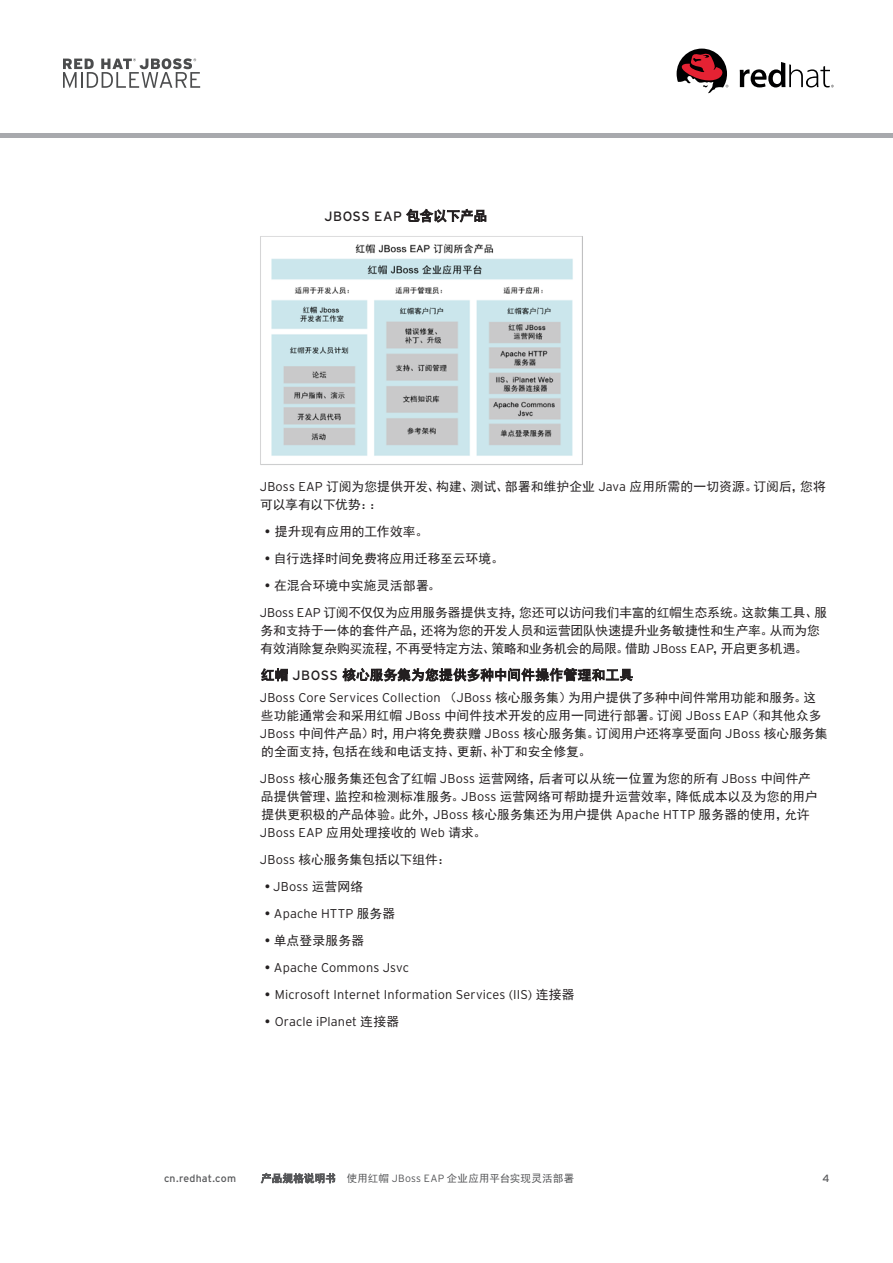
<style>
.page{position:relative;width:893px;height:1263px;background:#fff}
.page>*{position:absolute;margin:0;border:0;box-sizing:border-box;transform-origin:0 0}
.t1{font:13.5px "Sim Hei";letter-spacing:.03em;color:#231f20}
.t2{font:13.5px "Interstate";letter-spacing:.03em;color:#231f20}
.t3{font:12.75px/18px "Sim Hei";color:#231f20}
.t4{font:300 12.75px "Interstate";letter-spacing:.01em;color:#231f20}
.t5{font:10.5px "Sim Hei";letter-spacing:.02em;color:#57585a}
.t6{font:10.5px "Interstate";letter-spacing:.02em;color:#57585a}
.s1{font-family:"Sim Hei"}
.s2{font-family:"Interstate";font-weight:300}
.s3{font-family:"Interstate"}
.s4{font-family:"Sim Hei";font-weight:400}
.s5{font-weight:400}
</style>
<div class="page">
<svg style="left:260px;top:1172px;width:76px;height:12px"></svg>
<svg style="left:406px;top:208px;width:80px;height:15px"></svg>
<svg style="left:261px;top:668px;width:27px;height:13px"></svg>
<svg style="left:342px;top:668px;width:291px;height:14px"></svg>
<img style="left:260px;top:236px;width:323px;height:229px">
<svg style="left:740px;top:62px;width:94px;height:25px"></svg>
<svg style="left:677px;top:49px;width:51px;height:45px"></svg>
<svg style="left:63px;top:58px;width:137px;height:30px"></svg>
<hr style="left:0;top:133px;width:893px;height:4px;background:#a8a9ad">
<p class="t2" style="left:324px;top:208px;width:164px">JBOSS EAP <span class="s1">包含以下产品</span></p>
<p class="t3" style="left:260px;top:477px;width:568px"><span class="s2">JBoss EAP</span> 订阅为您提供开发、构建、测试、部署和维护企业 <span class="s2">Java</span> 应用所需的一切资源。订阅后，您将可以享有以下优势：：</p>
<p class="t3" style="left:265px;top:522px;width:165px"><span class="s3">•</span> 提升现有应用的工作效率。</p>
<p class="t3" style="left:265px;top:549px;width:240px"><span class="s3">•</span> 自行选择时间免费将应用迁移至云环境。</p>
<p class="t3" style="left:260px;top:572px;width:569px;line-height:27px;text-indent:5px"><span class="s3">•</span> 在混合环境中实施灵活部署。<br><span class="s2">JBoss EAP</span> 订阅不仅仅为应用服务器提供支持，您还可以访问我们丰富的红帽生态系统。这款集工具、服</p>
<p class="t3" style="left:260px;top:621px;width:561px">务和支持于一体的套件产品，还将为您的开发人员和运营团队快速提升业务敏捷性和生产率。从而为您有效消除复杂购买流程，不再受特定方法、策略和业务机会的局限。借助 <span class="s2">JBoss EAP</span>，开启更多机遇。</p>
<p class="t1" style="left:261px;top:668px;width:374px">红帽 <span class="s3">JBOSS</span> 核心服务集为您提供多种中间件操作管理和工具</p>
<p class="t4" style="left:260px;top:690px;width:558px">JBoss Core Services Collection <span class="s4">（</span>JBoss <span class="s4">核心服务集）为用户提供了多种中间件常用功能和服务。这</span></p>
<p class="t3" style="left:260px;top:707px;width:569px">些功能通常会和采用红帽 <span class="s2">JBoss</span> 中间件技术开发的应用一同进行部署。订阅 <span class="s2">JBoss EAP</span>（和其他众多<br><span class="s2">JBoss</span> 中间件产品）时，用户将免费获赠 <span class="s2">JBoss</span> 核心服务集。订阅用户还将享受面向 <span class="s2">JBoss</span> 核心服务集的全面支持，包括在线和电话支持、更新、补丁和安全修复。</p>
<p class="t3" style="left:260px;top:770px;width:559px"><span class="s2">JBoss</span> 核心服务集还包含了红帽 <span class="s2">JBoss</span> 运营网络，后者可以从统一位置为您的所有 <span class="s2">JBoss</span> 中间件产品提供管理、监控和检测标准服务。<span class="s2">JBoss</span> 运营网络可帮助提升运营效率，降低成本以及为您的用户提供更积极的产品体验。此外，<span class="s2">JBoss</span> 核心服务集还为用户提供 <span class="s2">Apache HTTP</span> 服务器的使用，允许</p>
<p class="t4" style="left:260px;top:825px;width:228px">JBoss EAP <span class="s4">应用处理接收的</span> Web <span class="s4">请求。</span></p>
<p class="t3" style="left:260px;top:851px;width:192px"><span class="s2">JBoss</span> 核心服务集包括以下组件：</p>
<p class="t4" style="left:265px;top:879px;width:100px"><span class="s5">•</span> JBoss <span class="s4">运营网络</span></p>
<p class="t4" style="left:265px;top:906px;width:132px"><span class="s5">•</span> Apache HTTP <span class="s4">服务器</span></p>
<p class="t3" style="left:265px;top:932px;width:101px"><span class="s3">•</span> 单点登录服务器</p>
<p class="t4" style="left:265px;top:960px;width:146px"><span class="s5">•</span> Apache Commons Jsvc</p>
<p class="t4" style="left:265px;top:987px;width:311px"><span class="s5">•</span> Microsoft Internet Information Services (IIS) <span class="s4">连接器</span></p>
<p class="t4" style="left:265px;top:1014px;width:136px"><span class="s5">•</span> Oracle iPlanet <span class="s4">连接器</span></p>
<p class="t6" style="left:164px;top:1172px;width:74px">cn.redhat.com</p>
<p class="t5" style="left:261px;top:1173px;width:315px">产品规格说明书 使用红帽 <span class="s2">JBoss EAP</span> 企业应用平台实现灵活部署</p>
<p class="t6" style="left:822px;top:1172px;width:9px">4</p>
</div>
